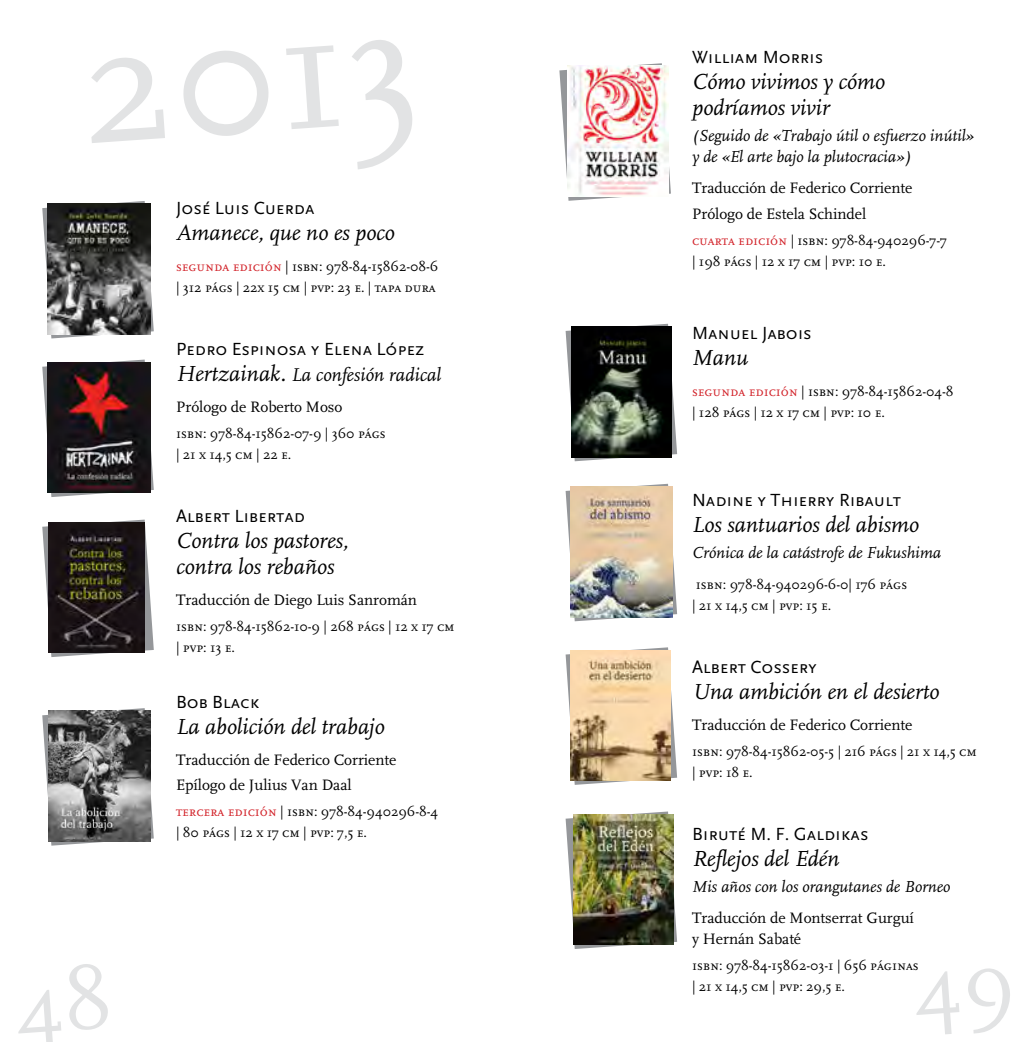
<style>
.page{position:relative;width:1032px;height:1042px;background:#fff}
.page>*{position:absolute;margin:0;border:0;box-sizing:border-box;transform-origin:0 0}
.t1{font:175px "FF Scala";color:#e2e3e4}
.t2{font:italic 22.75px/25.9px "FF Scala";letter-spacing:-.005em;color:#000}
.t3{font:italic 19.25px "FF Scala";letter-spacing:-.005em;color:#000}
.t4{font:18.38px "Scala Sans Caps";letter-spacing:-.005em;color:#000}
.t5{font:italic 16.62px/21px "FF Scala";letter-spacing:-.005em;color:#000}
.t6{font:15.75px/25.9px "FF Scala";letter-spacing:-.005em;color:#000}
.t7{font:14px/21px "FF Scala Caps";letter-spacing:-.005em;color:#000}
.s1{color:#d2232a}
.s2{font-size:22.75px}
</style>
<div class="page">
<svg style="left:42px;top:201px;width:112px;height:137px"></svg>
<img style="left:47px;top:204px;width:103px;height:130px">
<svg style="left:42px;top:359px;width:112px;height:138px"></svg>
<img style="left:47px;top:362px;width:103px;height:131px">
<svg style="left:42px;top:519px;width:112px;height:138px"></svg>
<img style="left:48px;top:523px;width:97px;height:130px">
<svg style="left:42px;top:708px;width:112px;height:137px"></svg>
<img style="left:49px;top:711px;width:101px;height:130px">
<svg style="left:559px;top:63px;width:112px;height:138px"></svg>
<img style="left:568px;top:66px;width:100px;height:130px">
<svg style="left:566px;top:324px;width:111px;height:137px"></svg>
<img style="left:571px;top:326px;width:100px;height:131px">
<svg style="left:566px;top:484px;width:111px;height:137px"></svg>
<img style="left:571px;top:486px;width:101px;height:131px">
<svg style="left:566px;top:647px;width:111px;height:138px"></svg>
<img style="left:571px;top:650px;width:100px;height:130px">
<svg style="left:566px;top:811px;width:111px;height:138px"></svg>
<img style="left:573px;top:814px;width:100px;height:131px">
<h1 class="t1" style="left:73px;top:-8px;width:343px;rotate:-4deg">2013</h1>
<h3 class="t4" style="left:176px;top:198px;width:140px">José Luis Cuerda</h3>
<h2 class="t2" style="left:176px;top:220px;width:220px">Amanece, que no es poco</h2>
<p class="t7" style="left:176px;top:256px;width:264px"><span class="s1">segunda edición</span> | isbn: 978-84-15862-08-6 | 312 págs | 22x 15 cm | pvp: 23 e. | tapa dura</p>
<h3 class="t4" style="left:176px;top:339px;width:250px">Pedro Espinosa y Elena López</h3>
<h3 class="t3" style="left:176px;top:365px;width:266px"><span class="s2">Hertzainak.</span> La confesión radical</h3>
<p class="t6" style="left:176px;top:394px;width:168px">Prólogo de Roberto Moso</p>
<p class="t7" style="left:176px;top:423px;width:211px">isbn: 978-84-15862-07-9 | 360 págs | 21 x 14,5 cm | 22 e.</p>
<h3 class="t4" style="left:176px;top:506px;width:130px">Albert Libertad</h3>
<h2 class="t2" style="left:176px;top:528px;width:174px">Contra los pastores, contra los rebaños</h2>
<p class="t6" style="left:176px;top:587px;width:242px">Traducción de Diego Luis Sanromán</p>
<p class="t7" style="left:176px;top:616px;width:280px">isbn: 978-84-15862-10-9 | 268 págs | 12 x 17 cm | pvp: 13 e.</p>
<h3 class="t4" style="left:176px;top:691px;width:85px">Bob Black</h3>
<h2 class="t2" style="left:176px;top:714px;width:210px">La abolición del trabajo</h2>
<p class="t6" style="left:176px;top:747px;width:222px">Traducción de Federico Corriente<br>Epílogo de Julius Van Daal</p>
<p class="t7" style="left:176px;top:801px;width:264px"><span class="s1">tercera edición</span> | isbn: 978-84-940296-8-4 | 80 págs | 12 x 17 cm | pvp: 7,5 e.</p>
<h3 class="t4" style="left:692px;top:47px;width:133px">William Morris</h3>
<h2 class="t2" style="left:692px;top:70px;width:194px">Cómo vivimos y cómo podríamos vivir</h2>
<p class="t5" style="left:692px;top:126px;width:283px">(Seguido de «Trabajo útil o esfuerzo inútil» y de «El arte bajo la plutocracia»)</p>
<p class="t6" style="left:692px;top:175px;width:222px">Traducción de Federico Corriente<br>Prólogo de Estela Schindel</p>
<p class="t7" style="left:692px;top:230px;width:256px"><span class="s1">cuarta edición</span> | isbn: 978-84-940296-7-7 | 198 págs | 12 x 17 cm | pvp: 10 e.</p>
<h3 class="t4" style="left:692px;top:323px;width:121px">Manuel Jabois</h3>
<h2 class="t2" style="left:692px;top:345px;width:58px">Manu</h2>
<p class="t7" style="left:692px;top:381px;width:263px"><span class="s1">segunda edición</span> | isbn: 978-84-15862-04-8 | 128 págs | 12 x 17 cm | pvp: 10 e.</p>
<h3 class="t4" style="left:692px;top:490px;width:210px">Nadine y Thierry Ribault</h3>
<h2 class="t2" style="left:692px;top:512px;width:228px">Los santuarios del abismo</h2>
<p class="t5" style="left:692px;top:542px;width:251px">Crónica de la catástrofe de Fukushima</p>
<p class="t7" style="left:692px;top:574px;width:216px">isbn: 978-84-940296-6-0| 176 págs | 21 x 14,5 cm | pvp: 15 e.</p>
<h3 class="t4" style="left:692px;top:657px;width:126px">Albert Cossery</h3>
<h2 class="t2" style="left:692px;top:679px;width:249px">Una ambición en el desierto</h2>
<p class="t6" style="left:692px;top:712px;width:222px">Traducción de Federico Corriente</p>
<p class="t7" style="left:692px;top:741px;width:286px">isbn: 978-84-15862-05-5 | 216 págs | 21 x 14,5 cm | pvp: 18 e.</p>
<h3 class="t4" style="left:692px;top:824px;width:178px">Biruté M. F. Galdikas</h3>
<h2 class="t2" style="left:692px;top:846px;width:149px">Reflejos del Edén</h2>
<p class="t5" style="left:692px;top:876px;width:260px">Mis años con los orangutanes de Borneo</p>
<p class="t6" style="left:692px;top:907px;width:223px;line-height:21px">Traducción de Montserrat Gurguí y Hernán Sabaté</p>
<p class="t7" style="left:692px;top:955px;width:228px">isbn: 978-84-15862-03-1 | 656 páginas | 21 x 14,5 cm | pvp: 29,5 e.</p>
</div>
